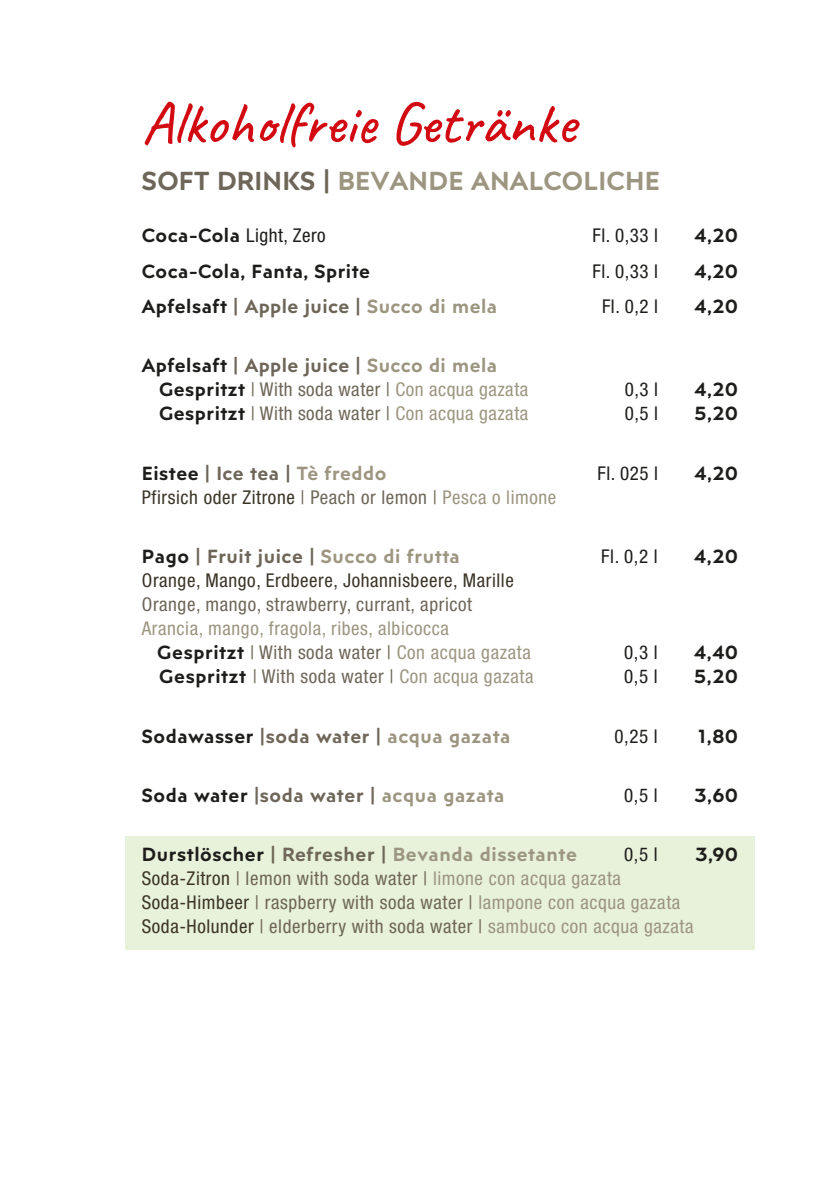
<style>
.page{position:relative;width:840px;height:1191px;background:#fff}
.page>*{position:absolute;margin:0;border:0;box-sizing:border-box;transform-origin:0 0}
.t1{font:500 60px "Caveat";color:#d20a11}
.t2{font:600 26px "Posterama Text";letter-spacing:.01em;color:#9c9580}
.t3{font:condensed 19px/24px "Helvetica Neue LT Pro";letter-spacing:.03em;color:#6e6658}
.t4{font:600 19px "Posterama Text";letter-spacing:.025em;color:#6e6658}
.t5{font:condensed 19px "Helvetica Neue LT Pro";letter-spacing:.03em;color:#3b3427}
.t6{font:condensed 19px "Helvetica Neue LT Pro";letter-spacing:.025em;color:#1d1d1b}
.t7{font:condensed 19px/24px "Helvetica Neue LT Pro";letter-spacing:.03em;color:#9c9580}
.t8{font:600 19px "Posterama Text";letter-spacing:.025em;color:#1d1d1b}
.t9{font:600 19px "Posterama Text";letter-spacing:.03em;color:#9c9580}
.s1{color:#6e6658}
.s2{font-family:"Posterama Text";font-weight:600;font-stretch:normal}
.s3{color:#1d1d1b}
.s4{color:#9c9580}
.s5{font-family:"Posterama Text";font-weight:600;font-stretch:normal;color:#1d1d1b}
.s6{color:#3b3427}
</style>
<div class="page">
<div style="left:125px;top:836px;width:629px;height:113px;background:#e8f1da"></div>
<h1 class="t1" style="left:142px;top:85px;width:435px">Alkoholfreie Getränke</h1>
<h2 class="t2" style="left:142px;top:164px;width:519px"><span class="s1">SOFT DRINKS |</span> BEVANDE ANALCOLICHE</h2>
<p class="t6" style="left:142px;top:225px;width:185px"><span class="s2">Coca-Cola</span> Light, Zero</p>
<p class="t6" style="left:592px;top:225px;width:67px">Fl. 0,33 l</p>
<p class="t8" style="left:694px;top:223px;width:45px">4,20</p>
<p class="t8" style="left:142px;top:258px;width:230px">Coca-Cola, Fanta, Sprite</p>
<p class="t6" style="left:592px;top:260px;width:67px">Fl. 0,33 l</p>
<p class="t8" style="left:694px;top:258px;width:45px">4,20</p>
<p class="t4" style="left:142px;top:294px;width:356px"><span class="s3">Apfelsaft</span> | Apple juice | <span class="s4">Succo di mela</span></p>
<p class="t6" style="left:601px;top:295px;width:57px">Fl. 0,2 l</p>
<p class="t8" style="left:694px;top:294px;width:45px">4,20</p>
<p class="t4" style="left:142px;top:353px;width:356px"><span class="s3">Apfelsaft</span> | Apple juice | <span class="s4">Succo di mela</span></p>
<p class="t3" style="left:159px;top:377px;width:370px"><span class="s5">Gespritzt</span> | With soda water | <span class="s4">Con acqua gazata</span></p>
<p class="t6" style="left:624px;top:379px;width:35px">0,3 l</p>
<p class="t8" style="left:694px;top:377px;width:45px">4,20</p>
<p class="t3" style="left:159px;top:401px;width:370px"><span class="s5">Gespritzt</span> | With soda water | <span class="s4">Con acqua gazata</span></p>
<p class="t6" style="left:624px;top:403px;width:35px">0,5 l</p>
<p class="t8" style="left:694px;top:401px;width:45px">5,20</p>
<p class="t4" style="left:142px;top:460px;width:246px"><span class="s3">Eistee</span> | Ice tea | <span class="s4">Tè freddo</span></p>
<p class="t6" style="left:597px;top:462px;width:62px">Fl. 025 l</p>
<p class="t8" style="left:694px;top:460px;width:45px">4,20</p>
<p class="t5" style="left:142px;top:486px;width:416px">Pfirsich oder Zitrone <span class="s1">| Peach or lemon |</span> <span class="s4">Pesca o limone</span></p>
<p class="t9" style="left:142px;top:544px;width:319px"><span class="s3">Pago</span> <span class="s1">| Fruit juice |</span> Succo di frutta</p>
<p class="t6" style="left:601px;top:545px;width:58px">Fl. 0,2 l</p>
<p class="t8" style="left:693px;top:544px;width:45px">4,20</p>
<p class="t5" style="left:142px;top:569px;width:373px">Orange, Mango, Erdbeere, Johannisbeere, Marille</p>
<p class="t3" style="left:142px;top:592px;width:331px">Orange, mango, strawberry, currant, apricot</p>
<p class="t7" style="left:157px;top:616px;width:375px;text-indent:-15px">Arancia, mango, fragola, ribes, albicocca<br><span class="s5">Gespritzt</span> <span class="s1">| With soda water |</span> Con acqua gazata</p>
<p class="t6" style="left:624px;top:641px;width:35px">0,3 l</p>
<p class="t8" style="left:693px;top:640px;width:45px">4,40</p>
<p class="t3" style="left:159px;top:664px;width:375px"><span class="s5">Gespritzt</span> | With soda water | <span class="s4">Con acqua gazata</span></p>
<p class="t6" style="left:624px;top:665px;width:35px">0,5 l</p>
<p class="t8" style="left:693px;top:664px;width:45px">5,20</p>
<p class="t4" style="left:142px;top:723px;width:370px"><span class="s3">Sodawasser</span> |soda water | <span class="s4">acqua gazata</span></p>
<p class="t6" style="left:614px;top:725px;width:45px">0,25 l</p>
<p class="t8" style="left:698px;top:723px;width:41px">1,80</p>
<p class="t4" style="left:142px;top:782px;width:364px"><span class="s3">Soda water</span> |soda water | <span class="s4">acqua gazata</span></p>
<p class="t6" style="left:624px;top:784px;width:35px">0,5 l</p>
<p class="t8" style="left:694px;top:782px;width:45px">3,60</p>
<p class="t9" style="left:142px;top:842px;width:436px"><span class="s3">Durstlöscher</span> <span class="s1">| Refresher |</span> Bevanda dissetante</p>
<p class="t6" style="left:624px;top:843px;width:35px">0,5 l</p>
<p class="t8" style="left:695px;top:842px;width:44px">3,90</p>
<p class="t3" style="left:142px;top:866px;width:553px"><span class="s6">Soda-Zitron</span> | lemon with soda water | <span class="s4">limone con acqua gazata<br></span><span class="s6">Soda-Himbeer</span> | raspberry with soda water | <span class="s4">lampone con acqua gazata<br></span><span class="s6">Soda-Holunder</span> | elderberry with soda water | <span class="s4">sambuco con acqua gazata</span></p>
</div>
